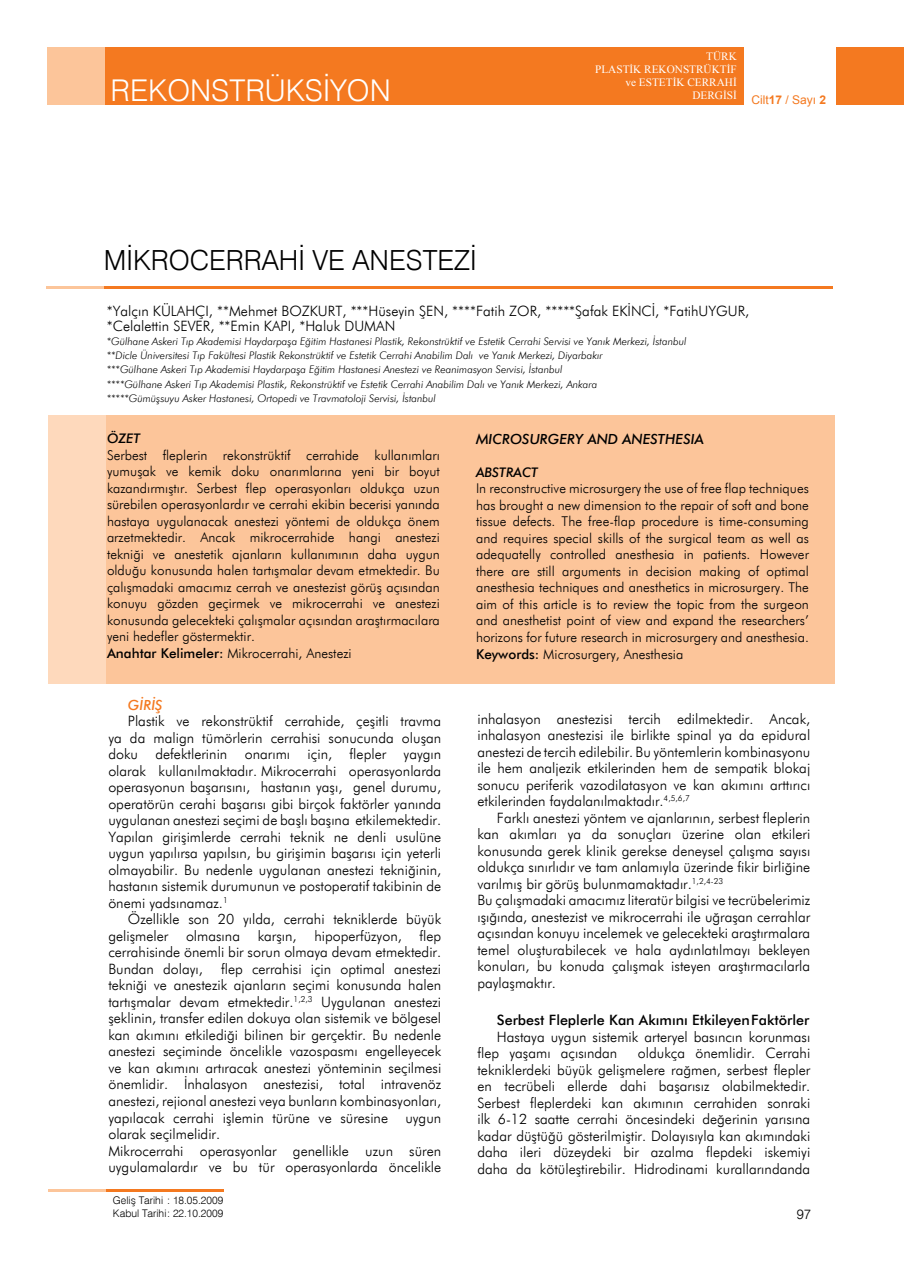
<style>
.page{position:relative;width:904px;height:1285px;background:#fff}
.page>*{position:absolute;margin:0;border:0;box-sizing:border-box;transform-origin:0 0}
.t1{font:300 30px "Swiss 721 BT";color:#fff}
.t2{font:300 27.75px "Swiss 721 BT";color:#000}
.t3{font:300 14.25px/16.5px "Futura BT";color:#000}
.t4{font:500 14.25px "Futura BT";color:#000}
.t5{font:italic 500 14.25px "Futura BT";color:#000}
.t6{font:italic 500 14.25px "Futura BT";color:#f47920}
.t7{font:300 13.5px/16.5px "Futura BT";color:#000}
.t8{font:italic 500 13.5px "Futura BT";color:#000}
.t9{font:300 13.5px "Swiss 721 BT";color:#000}
.t10{font:12px "Arial";color:#f47920}
.t11{font:11.25px/12.8px "Times New Roman";color:#fff;text-align:right}
.t12{font:italic 300 10.5px/14.2px "Futura BT";color:#000}
.t13{font:300 10.5px/12.8px "Swiss 721 BT";color:#000}
.s1{font-weight:700}
.s2{font-weight:500}
</style>
<div class="page">
<div style="left:49px;top:47px;width:694px;height:57px;background:#f47920"></div>
<div style="left:835px;top:47px;width:69px;height:57px;background:#f47920"></div>
<div style="left:47px;top:47px;width:57px;height:57px;background:#fcc59a"></div>
<hr style="left:46px;top:286px;width:787px;height:2px;background:#f47920">
<hr style="left:46px;top:286px;width:58px;height:2px;background:#fcc59a">
<div style="left:48px;top:415px;width:786px;height:269px;background:#fcc59a"></div>
<div style="left:48px;top:415px;width:57px;height:269px;background:#fed9bc"></div>
<hr style="left:48px;top:1189px;width:175px;height:2px;background:#f47920">
<hr style="left:48px;top:1189px;width:57px;height:2px;background:#fcc59a">
<h1 class="t1" style="left:111px;top:72px;width:282px">REKONSTRÜKSİYON</h1>
<p class="t11" style="left:595px;top:50px;width:143px">TÜRK<br>PLASTİK REKONSTRÜKTİF ve ESTETİK CERRAHİ<br>DERGİSİ</p>
<p class="t10" style="left:751px;top:92px;width:76px">Cilt<span class="s1">17</span> / Sayı <span class="s1">2</span></p>
<h2 class="t2" style="left:104px;top:243px;width:374px">MİKROCERRAHİ VE ANESTEZİ</h2>
<p class="t3" style="left:107px;top:304px;width:644px;line-height:14.2px">*Yalçın KÜLAHÇI, **Mehmet BOZKURT, ***Hüseyin ŞEN, ****Fatih ZOR, *****Şafak EKİNCİ, *FatihUYGUR, *Celalettin SEVER, **Emin KAPI, *Haluk DUMAN</p>
<p class="t12" style="left:107px;top:334px;width:581px">*Gülhane Askeri Tıp Akademisi Haydarpaşa Eğitim Hastanesi Plastik, Rekonstrüktif ve Estetik Cerrahi Servisi ve Yanık Merkezi, İstanbul **Dicle Üniversitesi Tıp Fakültesi Plastik Rekonstrüktif ve Estetik Cerrahi Anabilim Dalı ve Yanık Merkezi, Diyarbakır<br>***Gülhane Askeri Tıp Akademisi Haydarpaşa Eğitim Hastanesi Anestezi ve Reanimasyon Servisi, İstanbul<br>****Gülhane Askeri Tıp Akademisi Plastik, Rekonstrüktif ve Estetik Cerrahi Anabilim Dalı ve Yanık Merkezi, Ankara<br>*****Gümüşsuyu Asker Hastanesi, Ortopedi ve Travmatoloji Servisi, İstanbul</p>
<p class="t8" style="left:107px;top:430px;width:35px">ÖZET</p>
<p class="t7" style="left:107px;top:446px;width:334px">Serbest fleplerin rekonstrüktif cerrahide kullanımları yumuşak ve kemik doku onarımlarına yeni bir boyut kazandırmıştır. Serbest flep operasyonları oldukça uzun sürebilen operasyonlardır ve cerrahi ekibin becerisi yanında hastaya uygulanacak anestezi yöntemi de oldukça önem arzetmektedir. Ancak mikrocerrahide hangi anestezi tekniği ve anestetik ajanların kullanımının daha uygun olduğu konusunda halen tartışmalar devam etmektedir. Bu çalışmadaki amacımız cerrah ve anestezist görüş açısından konuyu gözden geçirmek ve mikrocerrahi ve anestezi konusunda gelecekteki çalışmalar açısından araştırmacılara yeni hedefler göstermektir.<br><span class="s2">Anahtar Kelimeler:</span> Mikrocerrahi, Anestezi</p>
<p class="t6" style="left:108px;top:695px;width:56px">G İRİŞ</p>
<p class="t3" style="left:108px;top:712px;width:334px;text-align:justify;text-indent:19px">Plastik ve rekonstrüktif cerrahide, çeşitli travma ya da malign tümörlerin cerrahisi sonucunda oluşan doku defektlerinin onarımı için, flepler yaygın olarak kullanılmaktadır. Mikrocerrahi operasyonlarda operasyonun başarısını, hastanın yaşı, genel durumu, operatörün cerahi başarısı gibi birçok faktörler yanında uygulanan anestezi seçimi de başlı başına etkilemektedir.<br>Yapılan girişimlerde cerrahi teknik ne denli usulüne uygun yapılırsa yapılsın, bu girişimin başarısı için yeterli olmayabilir. Bu nedenle uygulanan anestezi tekniğinin, hastanın sistemik durumunun ve postoperatif takibinin de önemi yadsınamaz.<sup>1</sup></p>
<p class="t3" style="left:108px;top:910px;width:334px;text-align:justify;text-indent:19px">Özellikle son 20 yılda, cerrahi tekniklerde büyük gelişmeler olmasına karşın, hipoperfüzyon, flep cerrahisinde önemli bir sorun olmaya devam etmektedir.<br>Bundan dolayı,</p>
<p class="t3" style="left:108px;top:960px;width:334px;text-indent:113px">flep cerrahisi için optimal anestezi tekniği ve anestezik ajanların seçimi konusunda halen tartışmalar devam etmektedir.<sup>1,2,3</sup> Uygulanan anestezi şeklinin, transfer edilen dokuya olan sistemik ve bölgesel kan akımını etkilediği bilinen bir gerçektir. Bu nedenle anestezi seçiminde öncelikle vazospasmı engelleyecek ve kan akımını artıracak anestezi yönteminin seçilmesi önemlidir. İnhalasyon anestezisi, total intravenöz anestezi, rejional anestezi veya bunların kombinasyonları, yapılacak cerrahi işlemin türüne ve süresine uygun olarak seçilmelidir.<br>Mikrocerrahi operasyonlar genellikle uzun süren uygulamalardır ve bu tür operasyonlarda öncelikle</p>
<p class="t13" style="left:113px;top:1193px;width:112px">Geliş Tarihi : 18.05.2009<br>Kabul Tarihi: 22.10.2009</p>
<p class="t5" style="left:476px;top:430px;width:23px">MICROSURG</p>
<p class="t5" style="left:559px;top:430px;width:132px">ERY AND ANESTHESIA</p>
<p class="t8" style="left:476px;top:464px;width:63px">ABSTRACT</p>
<p class="t7" style="left:476px;top:480px;width:334px;text-align:justify">In reconstructive microsurgery the use of free flap techniques has brought a new dimension to the repair of soft and bone tissue defects. The free-flap procedure is time-consuming and requires special skills of the surgical team as well as adequatelly controlled anesthesia in patients. However there are still arguments in decision making of optimal anesthesia techniques and anesthetics in microsurgery. The aim of this article is to review the topic from the surgeon and anesthetist point of view and expand the researchers’ horizons for future research in microsurgery and anesthesia.<br><span class="s2">Keywords:</span> Microsurgery, Anesthesia</p>
<p class="t3" style="left:477px;top:710px;width:334px;text-align:justify">inhalasyon anestezisi tercih edilmektedir. Ancak, inhalasyon anestezisi ile birlikte spinal ya da epidural anestezi de tercih edilebilir. Bu yöntemlerin kombinasyonu ile hem analjezik etkilerinden hem de sempatik blokaj sonucu periferik vazodilatasyon ve kan akımını arttırıcı etkilerinden faydalanılmaktadır.<sup>4,5,6,7</sup></p>
<p class="t3" style="left:477px;top:809px;width:334px;text-indent:19px">Farklı anestezi yöntem ve ajanlarının, serbest fleplerin kan akımları ya da sonuçları üzerine olan etkileri konusunda gerek klinik gerekse deneysel çalışma sayısı oldukça sınırlıdır ve tam anlamıyla üzerinde fikir birliğine varılmış bir görüş bulunmamaktadır.<sup>1,2,4-23<br></sup>Bu çalışmadaki amacımız literatür bilgisi ve tecrübelerimiz ışığında, anestezist ve mikrocerrahi ile uğraşan cerrahlar açısından konuyu incelemek ve gelecekteki araştırmalara temel oluşturabilecek ve hala aydınlatılmayı bekleyen konuları, bu konuda çalışmak isteyen araştırmacılarla paylaşmaktır.</p>
<p class="t4" style="left:497px;top:1011px;width:314px">Serbest Fleplerle Kan Akımını EtkileyenFaktörler</p>
<p class="t3" style="left:477px;top:1028px;width:334px;text-indent:19px">Hastaya uygun sistemik arteryel basıncın korunması flep yaşamı açısından</p>
<p class="t3" style="left:477px;top:1044px;width:334px;text-align:justify;text-indent:160px">oldukça önemlidir. Cerrahi tekniklerdeki büyük gelişmelere rağmen, serbest flepler en tecrübeli ellerde dahi başarısız olabilmektedir.<br>Serbest fleplerdeki kan akımının cerrahiden sonraki ilk 6-12 saatte cerrahi öncesindeki değerinin yarısına kadar düştüğü gösterilmiştir. Dolayısıyla kan akımındaki daha ileri düzeydeki bir azalma flepdeki iskemiyi daha da kötüleştirebilir. Hidrodinami kurallarındanda</p>
<p class="t9" style="left:796px;top:1205px;width:16px">97</p>
</div>
